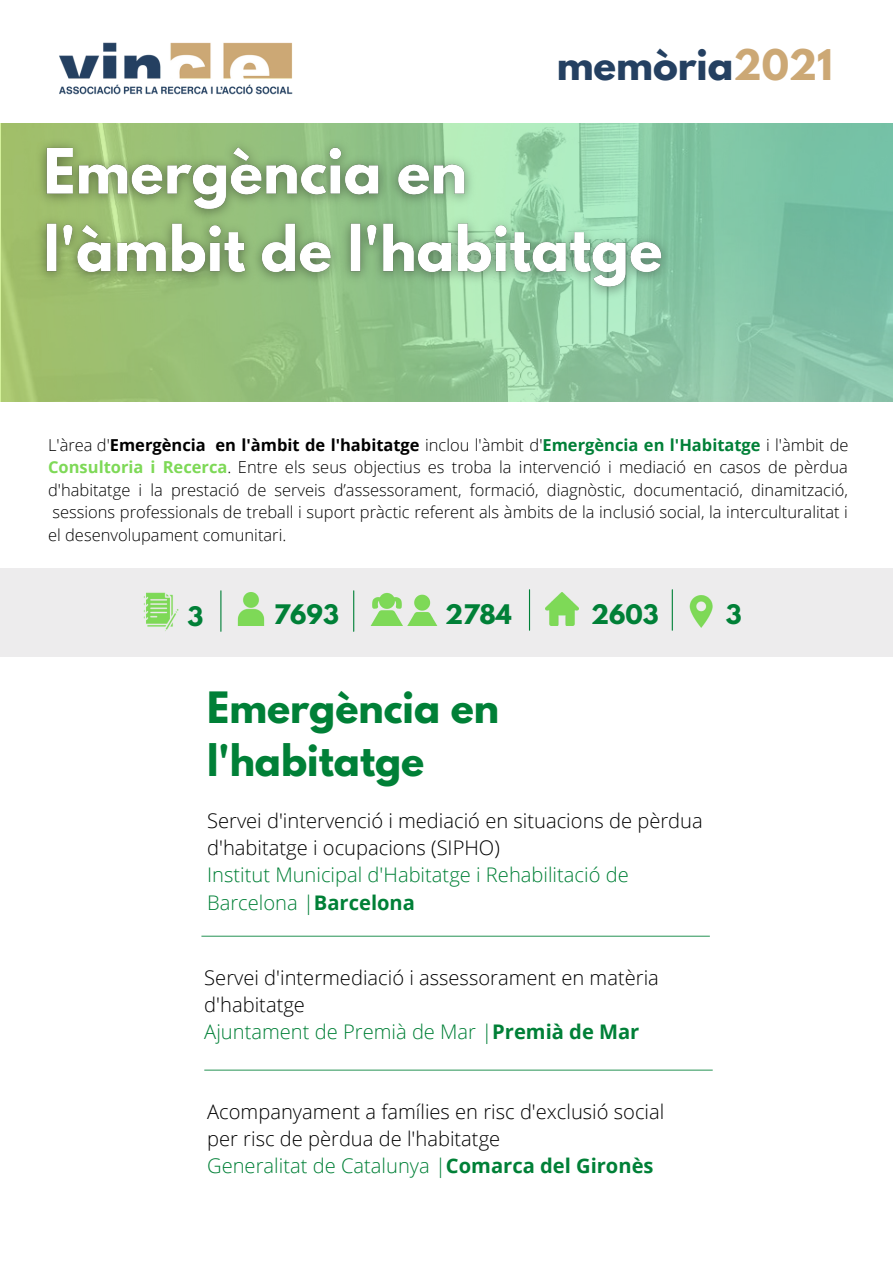
<style>
.page{position:relative;width:893px;height:1264px;background:#fff}
.page>*{position:absolute;margin:0;border:0;box-sizing:border-box;transform-origin:0 0}
.t1{font:700 38.25px/52.8px "League Spartan";color:#008037}
.t2{font:700 37.5px "League Spartan";color:#244061}
.t3{font:700 23.85px "League Spartan";color:#008037}
.t4{font:300 20.1px/27.2px "Open Sans";color:#000}
.t5{font:300 20.1px/27.2px "Open Sans";color:#008037}
.t6{font:300 16.5px/22.5px "Open Sans";color:#000;text-align:justify}
.s1{color:#cca875}
.s2{font-weight:700}
.s3{font-weight:700;color:#008037}
.s4{font-weight:700;color:#7ed957}
.s5{color:#008037}
</style>
<div class="page">
<img style="left:59px;top:42px;width:234px;height:53px">
<img style="left:0;top:124px;width:892px;height:277px">
<img style="left:26px;top:127px;width:654px;height:184px">
<hr style="left:201px;top:935px;width:508px;height:1px;background:#008037">
<div style="left:0;top:568px;width:892px;height:88px;background:#edeced"></div>
<img style="left:143px;top:592px;width:36px;height:39px">
<img style="left:689px;top:595px;width:24px;height:33px">
<img style="left:237px;top:593px;width:28px;height:32px">
<hr style="left:220px;top:591px;width:1px;height:40px;background:#008037">
<hr style="left:671px;top:589px;width:1px;height:41px;background:#008037">
<hr style="left:353px;top:591px;width:1px;height:40px;background:#008037">
<img style="left:371px;top:593px;width:66px;height:32px">
<img style="left:545px;top:592px;width:33px;height:33px">
<hr style="left:529px;top:589px;width:1px;height:41px;background:#008037">
<hr style="left:204px;top:1069px;width:508px;height:1px;background:#008037">
<h2 class="t2" style="left:556px;top:47px;width:277px">memòria<span class="s1">2021</span></h2>
<p class="t6" style="left:48px;top:433px;width:802px">L'àrea d'<span class="s2">Emergència en l'àmbit de l'habitatge</span> inclou l'àmbit d'<span class="s3">Emergència en l'Habitatge</span> i l'àmbit de <span class="s4">Consultoria i Recerca</span>. Entre els seus objectius es troba la intervenció i mediació en casos de pèrdua d'habitatge i la prestació de serveis d’assessorament, formació, diagnòstic, documentació, dinamització, sessions professionals de treball i suport pràctic referent als àmbits de la inclusió social, la interculturalitat i el desenvolupament comunitari.</p>
<h3 class="t3" style="left:187px;top:604px;width:17px">3</h3>
<h3 class="t3" style="left:274px;top:602px;width:67px">7693</h3>
<h3 class="t3" style="left:445px;top:603px;width:68px">2784</h3>
<h3 class="t3" style="left:591px;top:602px;width:69px">2603</h3>
<h3 class="t3" style="left:725px;top:602px;width:17px">3</h3>
<h1 class="t1" style="left:207px;top:685px;width:293px">Emergència en l'habitatge</h1>
<p class="t4" style="left:207px;top:806px;width:497px">Servei d'intervenció i mediació en situacions de pèrdua d'habitatge i ocupacions (SIPHO)</p>
<p class="t5" style="left:207px;top:861px;width:423px">Institut Municipal d'Habitatge i Rehabilitació de<br>Barcelona |<span class="s2">Barcelona</span></p>
<p class="t4" style="left:204px;top:963px;width:456px">Servei d'intermediació i assessorament en matèria d'habitatge<br><span class="s5">Ajuntament de Premià de Mar |</span><span class="s3">Premià de Mar</span></p>
<p class="t4" style="left:207px;top:1097px;width:458px">Acompanyament a famílies en risc d'exclusió social per risc de pèrdua de l'habitatge<br><span class="s5">Generalitat de Catalunya |</span><span class="s3">Comarca del Gironès</span></p>
</div>
